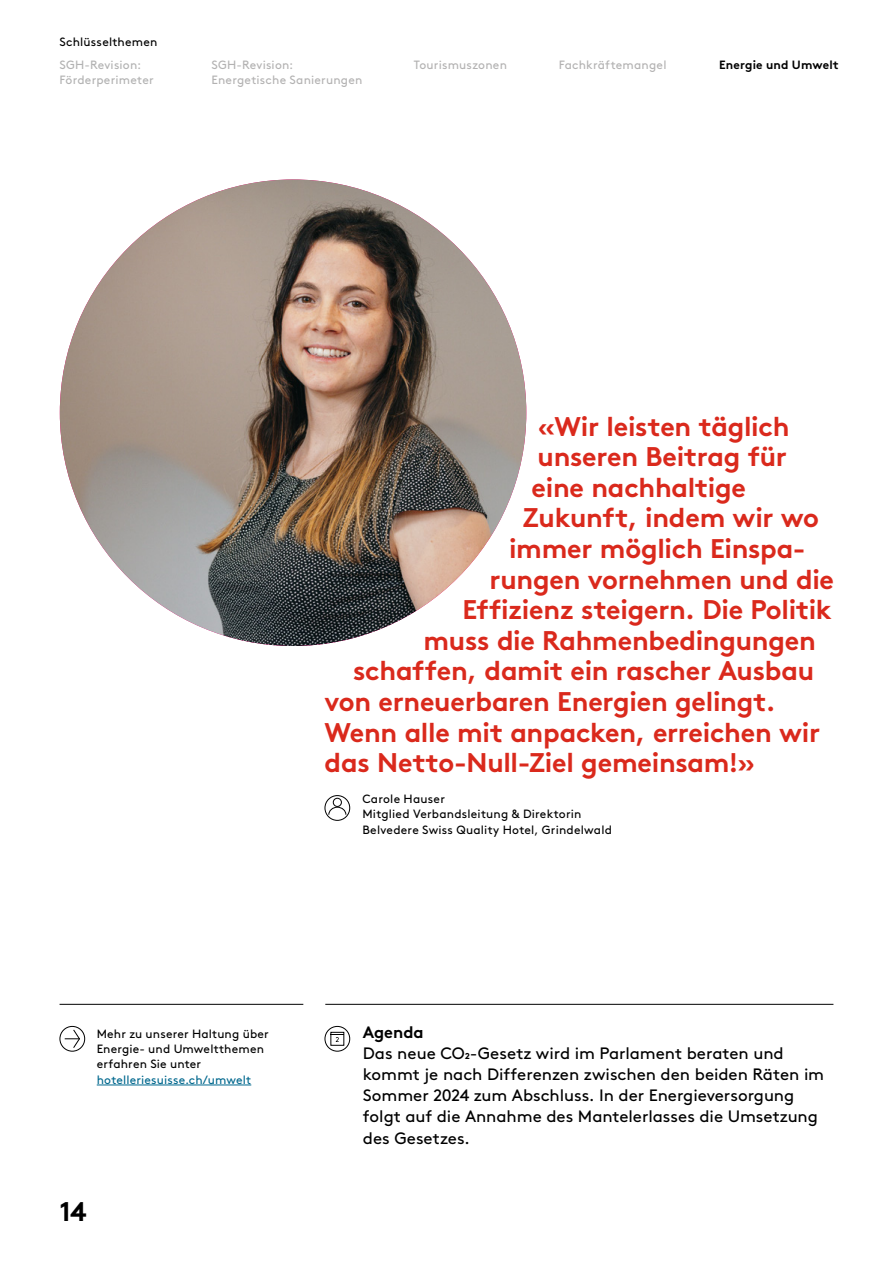
<style>
.page{position:relative;width:893px;height:1263px;background:#fff}
.page>*{position:absolute;margin:0;border:0;box-sizing:border-box;transform-origin:0 0}
.t1{font:700 27px "Brown Std";letter-spacing:-.01em;color:#da291c}
.t2{font:700 27px "Brown Std";color:#000}
.t3{font:16.5px/21.1px "Brown Std";color:#000}
.t4{font:700 16.5px "Brown Std";color:#000}
.t5{font:12px/15.3px "Brown Std";letter-spacing:.015em;color:#000}
.t6{font:12px/15.3px "Brown Std";letter-spacing:.015em;color:#b3b2b2}
.t7{font:12px/15.3px "Brown Std";letter-spacing:.015em;color:#b2b2b2}
.t8{font:12px "Brown Std";letter-spacing:.01em;color:#00688e}
.t9{font:700 12px "Brown Std";letter-spacing:.015em;color:#000}
</style>
<div class="page">
<img style="left:60px;top:179px;width:466px;height:467px;border-radius:233px">
<hr style="left:97px;top:1084px;width:154px;height:1px;background:#00688e">
<hr style="left:325px;top:1004px;width:508px;height:1px;background:#000">
<div style="left:333px;top:798px;width:9px;height:9px;border:1px solid #000;border-radius:50%"></div>
<svg style="left:328px;top:806px;width:19px;height:9px"></svg>
<div style="left:325px;top:795px;width:25px;height:26px;border:1px solid #000;border-radius:50%"></div>
<svg style="left:65px;top:1029px;width:15px;height:20px"></svg>
<div style="left:60px;top:1026px;width:25px;height:25px;border:1px solid #000;border-radius:50%"></div>
<div style="left:325px;top:1026px;width:25px;height:25px;border:1px solid #000;border-radius:50%"></div>
<svg style="left:330px;top:1031px;width:15px;height:15px"></svg>
<hr style="left:60px;top:1004px;width:243px;height:1px;background:#000">
<p class="t5" style="left:60px;top:34px;width:100px">Schlüsselthemen</p>
<p class="t7" style="left:60px;top:57px;width:96px">SGH-Revision:<br>Förderperimeter</p>
<p class="t6" style="left:212px;top:57px;width:152px">SGH-Revision:<br>Energetische Sanierungen</p>
<p class="t6" style="left:414px;top:57px;width:95px">Tourismuszonen</p>
<p class="t6" style="left:559px;top:57px;width:109px">Fachkräftemangel</p>
<p class="t9" style="left:719px;top:57px;width:121px">Energie und Umwelt</p>
<p class="t1" style="left:538px;top:410px;width:253px">«Wir leisten täglich</p>
<p class="t1" style="left:538px;top:440px;width:251px">unseren Beitrag für</p>
<p class="t1" style="left:532px;top:471px;width:216px">eine nachhaltige</p>
<p class="t1" style="left:523px;top:501px;width:298px">Zukunft, indem wir wo</p>
<p class="t1" style="left:509px;top:532px;width:298px">immer möglich Einspa-</p>
<p class="t1" style="left:490px;top:563px;width:346px">rungen vornehmen und die</p>
<p class="t1" style="left:463px;top:593px;width:371px">Effizienz steigern. Die Politik</p>
<p class="t1" style="left:424px;top:624px;width:394px">muss die Rahmenbedingungen</p>
<p class="t1" style="left:353px;top:654px;width:463px">schaffen, damit ein rascher Ausbau</p>
<p class="t1" style="left:325px;top:685px;width:452px">von erneuerbaren Energien gelingt.</p>
<p class="t1" style="left:325px;top:716px;width:497px">Wenn alle mit anpacken, erreichen wir</p>
<p class="t1" style="left:325px;top:746px;width:432px">das Netto-Null-Ziel gemeinsam!»</p>
<p class="t5" style="left:362px;top:791px;width:251px">Carole Hauser<br>Mitglied Verbandsleitung &amp; Direktorin<br>Belvedere Swiss Quality Hotel, Grindelwald</p>
<p class="t5" style="left:97px;top:1026px;width:174px">Mehr zu unserer Haltung über<br>Energie- und Umweltthemen erfahren Sie unter</p>
<p class="t8" style="left:97px;top:1072px;width:156px">hotelleriesuisse.ch/umwelt</p>
<p class="t2" style="left:60px;top:1195px;width:29px">14</p>
<p class="t4" style="left:363px;top:1022px;width:62px">Agenda</p>
<p class="t3" style="left:363px;top:1043px;width:463px">Das neue CO2-Gesetz wird im Parlament beraten und kommt je nach Differenzen zwischen den beiden Räten im Sommer 2024 zum Abschluss. In der Energieversorgung folgt auf die Annahme des Mantelerlasses die Umsetzung des Gesetzes.</p>
</div>
